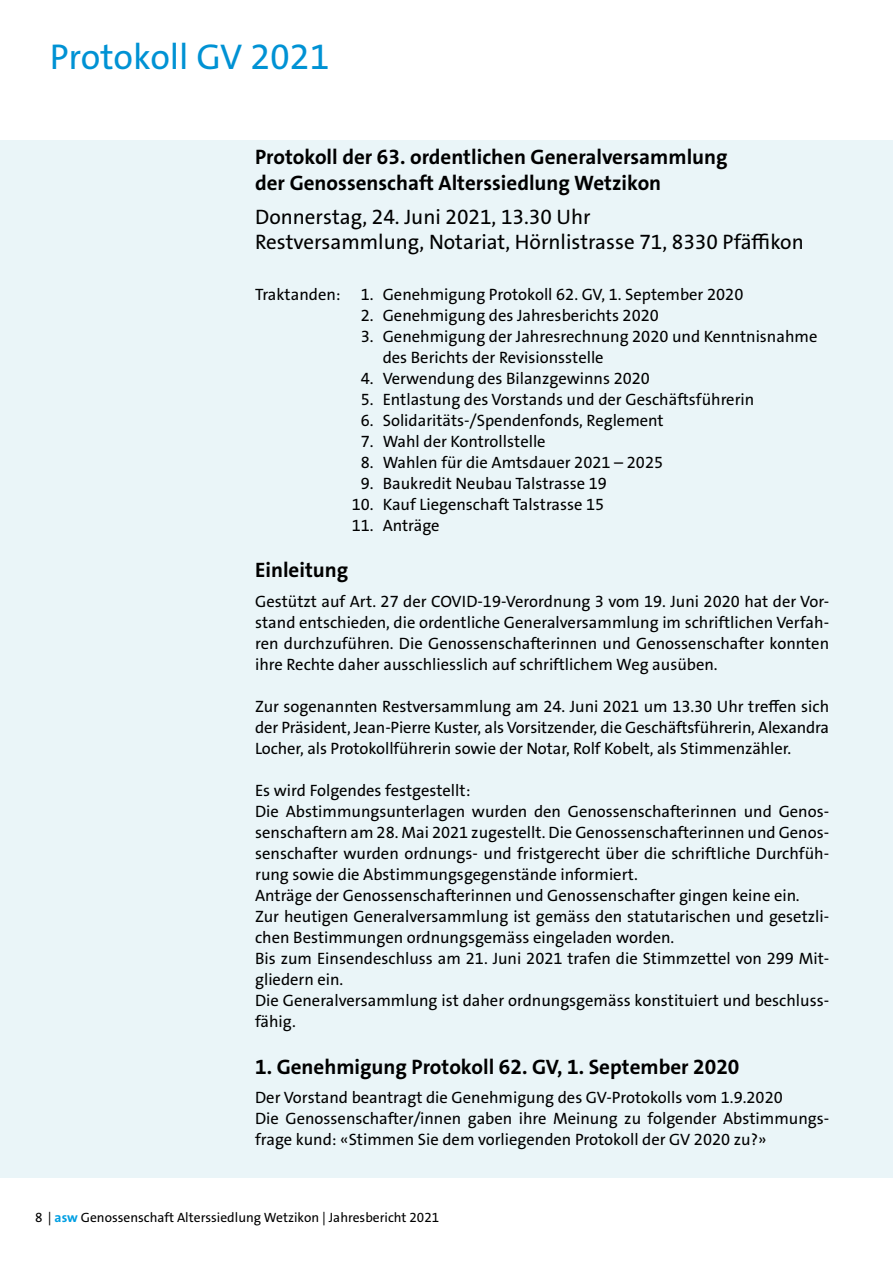
<style>
.page{position:relative;width:893px;height:1263px;background:#fff}
.page>*{position:absolute;margin:0;border:0;box-sizing:border-box;transform-origin:0 0}
.t1{font:36px "The Sans LP5 Plain";color:#0092d4}
.t2{font:21px/25.5px "The Sans LP7 Bld";color:#000}
.t3{font:21px/25.5px "The Sans LP5 Plain";color:#000}
.t4{font:16.5px/21px "The Sans LP5 Plain";color:#000}
.t5{font:13.5px "The Sans LP5 Plain";color:#000}
.s1{font-family:"The Sans LP7 Bld";color:#009fe3}
</style>
<div class="page">
<div style="left:0;top:140px;width:893px;height:1038px;background:#eaf5f8"></div>
<h1 class="t1" style="left:50px;top:34px;width:281px">Protokoll GV 2021</h1>
<p class="t2" style="left:255px;top:145px;width:474px">Protokoll der 63. ordentlichen Generalversammlung der Genossenschaft Alterssiedlung Wetzikon</p>
<p class="t3" style="left:255px;top:204px;width:550px">Donnerstag, 24. Juni 2021, 13.30 Uhr<br>Restversammlung, Notariat, Hörnlistrasse 71, 8330 Pfäffikon</p>
<p class="t4" style="left:255px;top:284px;width:490px">Traktanden: 1. Genehmigung Protokoll 62. GV, 1. September 2020</p>
<p class="t4" style="left:361px;top:305px;width:300px">2. Genehmigung des Jahresberichts 2020</p>
<p class="t4" style="left:383px;top:326px;width:436px;text-indent:-22px">3. Genehmigung der Jahresrechnung 2020 und Kenntnisnahme des Berichts der Revisionsstelle</p>
<p class="t4" style="left:361px;top:368px;width:291px">4. Verwendung des Bilanzgewinns 2020</p>
<p class="t4" style="left:361px;top:389px;width:395px">5. Entlastung des Vorstands und der Geschäftsführerin</p>
<p class="t4" style="left:361px;top:410px;width:304px">6. Solidaritäts-/Spendenfonds, Reglement</p>
<p class="t4" style="left:361px;top:431px;width:186px">7. Wahl der Kontrollstelle</p>
<p class="t4" style="left:361px;top:452px;width:304px">8. Wahlen für die Amtsdauer 2021 – 2025</p>
<p class="t4" style="left:361px;top:473px;width:248px">9. Baukredit Neubau Talstrasse 19</p>
<p class="t4" style="left:352px;top:494px;width:254px">10. Kauf Liegenschaft Talstrasse 15</p>
<p class="t4" style="left:352px;top:515px;width:89px">11. Anträge</p>
<p class="t2" style="left:255px;top:558px;width:95px">Einleitung</p>
<p class="t4" style="left:255px;top:591px;width:576px;text-align:justify">Gestützt auf Art. 27 der COVID-19-Verordnung 3 vom 19. Juni 2020 hat der Vor&shy;stand entschieden, die ordentliche Generalversammlung im schriftlichen Verfah&shy;ren durchzuführen. Die Genossenschafterinnen und Genossenschafter konnten ihre Rechte daher ausschliesslich auf schriftlichem Weg ausüben.</p>
<p class="t4" style="left:255px;top:696px;width:576px;text-align:justify">Zur sogenannten Restversammlung am 24. Juni 2021 um 13.30 Uhr treffen sich der Präsident, Jean-Pierre Kuster, als Vorsitzender, die Geschäftsführerin, Alexandra Locher, als Protokollführerin sowie der Notar, Rolf Kobelt, als Stimmenzähler.</p>
<p class="t4" style="left:255px;top:780px;width:576px">Es wird Folgendes festgestellt:<br>Die Abstimmungsunterlagen wurden den Genossenschafterinnen und Genos&shy;senschaftern am 28. Mai 2021 zugestellt. Die Genossenschafterinnen und Genos&shy;senschafter wurden ordnungs- und fristgerecht über die schriftliche Durchfüh&shy;rung sowie die Abstimmungsgegenstände informiert.<br>Anträge der Genossenschafterinnen und Genossenschafter gingen keine ein.<br>Zur heutigen Generalversammlung ist gemäss den statutarischen und gesetzli&shy;chen Bestimmungen ordnungsgemäss eingeladen worden.<br>Bis zum Einsendeschluss am 21. Juni 2021 trafen die Stimmzettel von 299 Mit&shy;gliedern ein.<br>Die Generalversammlung ist daher ordnungsgemäss konstituiert und beschluss&shy;fähig.</p>
<p class="t2" style="left:255px;top:1054px;width:486px">1. Genehmigung Protokoll 62. GV, 1. September 2020</p>
<p class="t4" style="left:255px;top:1087px;width:574px">Der Vorstand beantragt die Genehmigung des GV-Protokolls vom 1.9.2020<br>Die Genossenschafter/innen gaben ihre Meinung zu folgender Abstimmungs&shy;frage kund: «Stimmen Sie dem vorliegenden Protokoll der GV 2020 zu?»</p>
<p class="t5" style="left:35px;top:1209px;width:406px">8 | <span class="s1">asw</span> Genossenschaft Alterssiedlung Wetzikon | Jahresbericht 2021</p>
</div>
